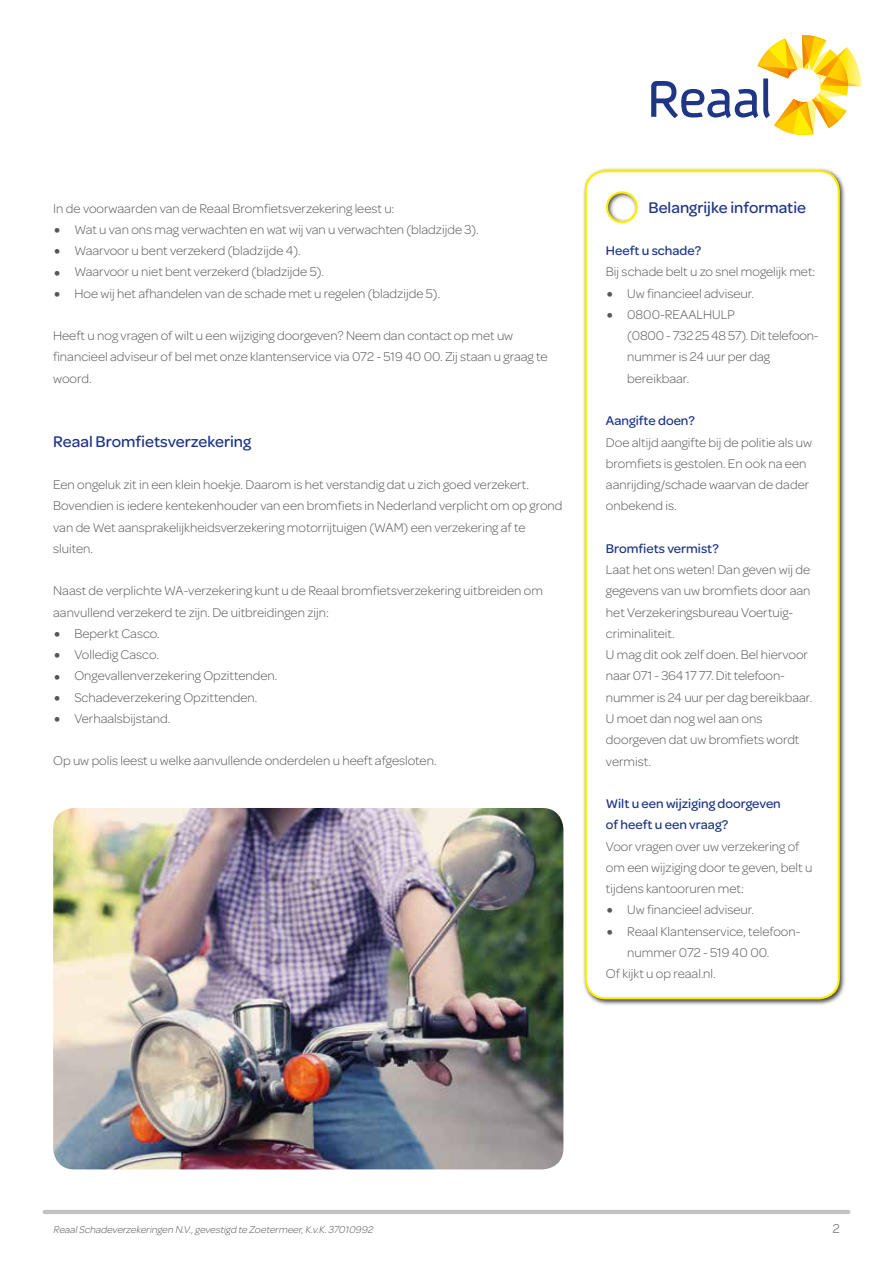
<style>
.page{position:relative;width:893px;height:1263px;background:#fff}
.page>*{position:absolute;margin:0;border:0;box-sizing:border-box;transform-origin:0 0}
.t1{font:500 16.5px "Omnes";color:#1f3685}
.t2{font:300 13.5px/21.3px "Omnes";color:#575756}
.t3{font:500 13.5px/21.3px "Omnes";color:#1f3685}
.t4{font:italic 300 10.5px "Omnes";color:#575756}
.s1{font-size:27px}
</style>
<div class="page">
<div style="left:582px;top:168px;width:265px;height:838px;background:#000;opacity:.75"></div>
<svg style="left:584px;top:169px;width:257px;height:831px"></svg>
<svg style="left:651px;top:35px;width:210px;height:100px"></svg>
<hr style="left:45px;top:1210px;width:803px;height:4px;background:#c2c2c2">
<img style="left:53px;top:808px;width:510px;height:361px">
<p class="t2" style="left:53px;top:197px;width:343px">In de voorwaarden van de Reaal Bromfietsverzekering leest u:</p>
<p class="t2" style="left:53px;top:218px;width:427px"><span class="s1">•</span> Wat u van ons mag verwachten en wat wij van u verwachten (bladzijde 3).</p>
<p class="t2" style="left:53px;top:240px;width:249px"><span class="s1">•</span> Waarvoor u bent verzekerd (bladzijde 4).</p>
<p class="t2" style="left:53px;top:261px;width:272px"><span class="s1">•</span> Waarvoor u niet bent verzekerd (bladzijde 5).</p>
<p class="t2" style="left:53px;top:282px;width:389px"><span class="s1">•</span> Hoe wij het afhandelen van de schade met u regelen (bladzijde 5).</p>
<p class="t2" style="left:53px;top:325px;width:496px">Heeft u nog vragen of wilt u een wijziging doorgeven? Neem dan contact op met uw financieel adviseur of bel met onze klantenservice via 072 - 519 40 00. Zij staan u graag te woord.</p>
<p class="t1" style="left:53px;top:430px;width:200px">Reaal Bromfietsverzekering</p>
<p class="t2" style="left:53px;top:474px;width:511px">Een ongeluk zit in een klein hoekje. Daarom is het verstandig dat u zich goed verzekert.<br>Bovendien is iedere kentekenhouder van een bromfiets in Nederland verplicht om op grond van de Wet aansprakelijkheidsverzekering motorrijtuigen (WAM) een verzekering af te sluiten.</p>
<p class="t2" style="left:53px;top:580px;width:491px">Naast de verplichte WA-verzekering kunt u de Reaal bromfietsverzekering uitbreiden om aanvullend verzekerd te zijn. De uitbreidingen zijn:</p>
<p class="t2" style="left:53px;top:622px;width:108px"><span class="s1">•</span> Beperkt Casco.</p>
<p class="t2" style="left:53px;top:644px;width:107px"><span class="s1">•</span> Volledig Casco.</p>
<p class="t2" style="left:53px;top:665px;width:226px"><span class="s1">•</span> Ongevallenverzekering Opzittenden.</p>
<p class="t2" style="left:53px;top:686px;width:206px"><span class="s1">•</span> Schadeverzekering Opzittenden.</p>
<p class="t2" style="left:53px;top:707px;width:119px"><span class="s1">•</span> Verhaalsbijstand.</p>
<p class="t2" style="left:53px;top:750px;width:385px">Op uw polis leest u welke aanvullende onderdelen u heeft afgesloten.</p>
<p class="t1" style="left:648px;top:196px;width:159px">Belangrijke informatie</p>
<p class="t3" style="left:606px;top:239px;width:97px">Heeft u schade?</p>
<p class="t2" style="left:606px;top:261px;width:211px">Bij schade belt u zo snel mogelijk met:</p>
<p class="t2" style="left:606px;top:282px;width:150px"><span class="s1">•</span> Uw financieel adviseur.</p>
<p class="t2" style="left:627px;top:303px;width:193px;text-indent:-21px"><span class="s1">•</span> 0800-REAALHULP<br>(0800 - 732 25 48 57). Dit telefoon&shy;nummer is 24 uur per dag bereikbaar.</p>
<p class="t3" style="left:606px;top:409px;width:90px">Aangifte doen?</p>
<p class="t2" style="left:606px;top:431px;width:208px">Doe altijd aangifte bij de politie als uw bromfiets is gestolen. En ook na een aanrijding/schade waarvan de dader onbekend is.</p>
<p class="t3" style="left:606px;top:537px;width:114px">Bromfiets vermist?</p>
<p class="t2" style="left:606px;top:559px;width:208px">Laat het ons weten! Dan geven wij de gegevens van uw bromfiets door aan het Verzekeringsbureau Voertuig&shy;criminaliteit.<br>U mag dit ook zelf doen. Bel hiervoor naar 071 - 364 17 77. Dit telefoon&shy;nummer is 24 uur per dag bereikbaar.<br>U moet dan nog wel aan ons doorgeven dat uw bromfiets wordt vermist.</p>
<p class="t3" style="left:606px;top:792px;width:176px">Wilt u een wijziging doorgeven of heeft u een vraag?</p>
<p class="t2" style="left:606px;top:835px;width:208px">Voor vragen over uw verzekering of om een wijziging door te geven, belt u tijdens kantooruren met:</p>
<p class="t2" style="left:606px;top:899px;width:150px"><span class="s1">•</span> Uw financieel adviseur.</p>
<p class="t2" style="left:606px;top:920px;width:196px"><span class="s1">•</span> Reaal Klantenservice, telefoon-</p>
<p class="t2" style="left:627px;top:941px;width:144px">nummer 072 - 519 40 00.</p>
<p class="t2" style="left:606px;top:962px;width:111px">Of kijkt u op reaal.nl.</p>
<p class="t4" style="left:53px;top:1223px;width:323px">ReaalSchadeverzekeringen N.V.,gevestigd te Zoetermeer,K.v.K.37010992</p>
<p class="t2" style="left:833px;top:1218px;width:8px">2</p>
</div>
